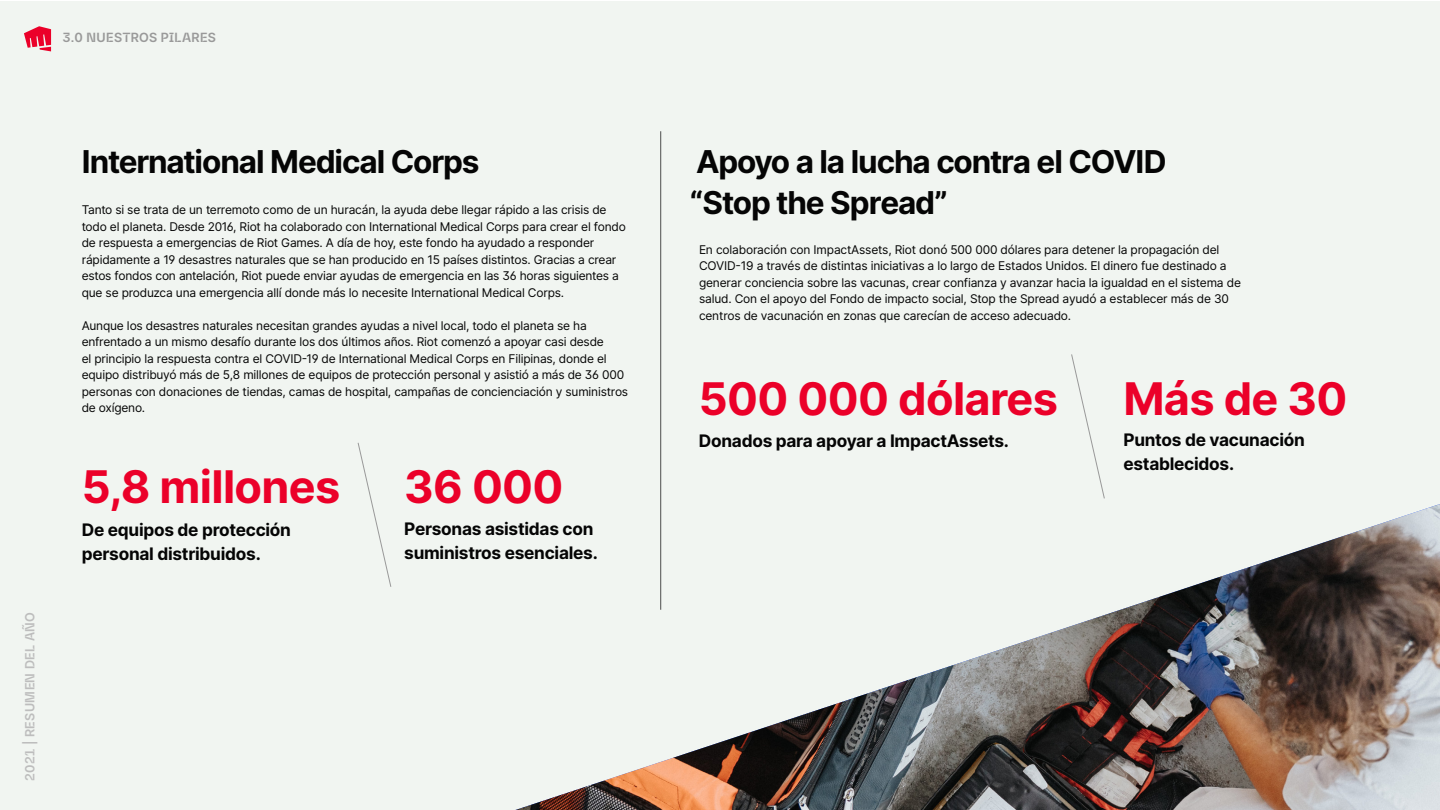
<style>
.page{position:relative;width:1440px;height:810px;background:#fff}
.page>*{position:absolute;margin:0;border:0;box-sizing:border-box;transform-origin:0 0}
.t1{font:700 45px "Inter";letter-spacing:-.015em;color:#eb0029}
.t2{font:700 31.5px/40.5px "Inter";letter-spacing:-.035em;color:#050505}
.t3{font:700 17.25px/24px "Inter";letter-spacing:-.015em;color:#050505}
.t4{font:700 12.75px "Riot Sans";letter-spacing:.02em;color:#999}
.t5{font:700 12.75px "Riot Sans";letter-spacing:.025em;color:#bdbdbd}
.t6{font:12px/16.5px "Inter";letter-spacing:-.015em;color:#050505}
</style>
<div class="page">
<div style="left:0;top:1px;width:1440px;height:809px;background:#f1f5f1"></div>
<svg style="left:24px;top:26px;width:27px;height:25px"></svg>
<svg style="left:1071px;top:354px;width:34px;height:145px"></svg>
<img style="left:515px;top:504px;width:925px;height:306px">
<svg style="left:357px;top:442px;width:35px;height:145px"></svg>
<hr style="left:660px;top:131px;width:1px;height:479px;background:#5f5f5f">
<p class="t4" style="left:62px;top:29px;width:155px">3.0 NUESTROS PILARES</p>
<p class="t5" style="left:22px;top:781px;width:170px;rotate:-90deg">2021 | RESUMEN DEL AÑO</p>
<h2 class="t2" style="left:82px;top:140px;width:399px">International Medical Corps</h2>
<p class="t6" style="left:82px;top:201px;width:546px">Tanto si se trata de un terremoto como de un huracán, la ayuda debe llegar rápido a las crisis de todo el planeta. Desde 2016, Riot ha colaborado con International Medical Corps para crear el fondo de respuesta a emergencias de Riot Games. A día de hoy, este fondo ha ayudado a responder rápidamente a 19 desastres naturales que se han producido en 15 países distintos. Gracias a crear estos fondos con antelación, Riot puede enviar ayudas de emergencia en las 36 horas siguientes a que se produzca una emergencia allí donde más lo necesite International Medical Corps.</p>
<p class="t6" style="left:82px;top:317px;width:548px">Aunque los desastres naturales necesitan grandes ayudas a nivel local, todo el planeta se ha enfrentado a un mismo desafío durante los dos últimos años. Riot comenzó a apoyar casi desde<br>el principio la respuesta contra el COVID-19 de International Medical Corps en Filipinas, donde el equipo distribuyó más de 5,8 millones de equipos de protección personal y asistió a más de 36 000 personas con donaciones de tiendas, camas de hospital, campañas de concienciación y suministros de oxígeno.</p>
<h1 class="t1" style="left:82px;top:453px;width:260px">5,8 millones</h1>
<h3 class="t3" style="left:82px;top:516px;width:211px;line-height:24.8px">De equipos de protección personal distribuidos.</h3>
<h1 class="t1" style="left:404px;top:453px;width:161px">36 000</h1>
<h3 class="t3" style="left:404px;top:516px;width:195px">Personas asistidas con suministros esenciales.</h3>
<h2 class="t2" style="left:690px;top:140px;width:478px">Apoyo a la lucha contra el COVID “Stop the Spread”</h2>
<p class="t6" style="left:699px;top:241px;width:544px">En colaboración con ImpactAssets, Riot donó 500 000 dólares para detener la propagación del COVID-19 a través de distintas iniciativas a lo largo de Estados Unidos. El dinero fue destinado a generar conciencia sobre las vacunas, crear confianza y avanzar hacia la igualdad en el sistema de salud. Con el apoyo del Fondo de impacto social, Stop the Spread ayudó a establecer más de 30 centros de vacunación en zonas que carecían de acceso adecuado.</p>
<h1 class="t1" style="left:699px;top:365px;width:361px">500 000 dólares</h1>
<h3 class="t3" style="left:699px;top:428px;width:312px">Donados para apoyar a ImpactAssets.</h3>
<h1 class="t1" style="left:1123px;top:365px;width:226px">Más de 30</h1>
<h3 class="t3" style="left:1123px;top:428px;width:183px">Puntos de vacunación establecidos.</h3>
</div>
